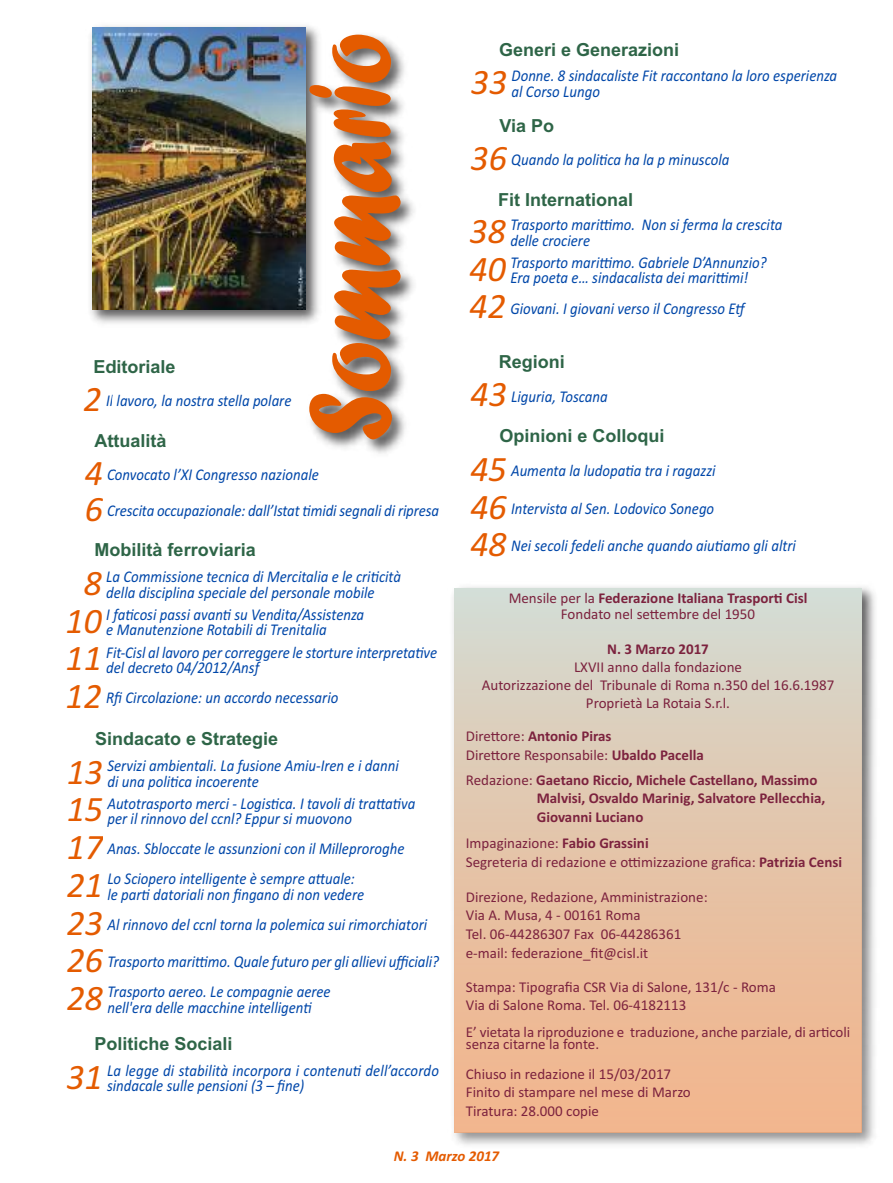
<style>
.page{position:relative;width:893px;height:1183px;background:#fff}
.page>*{position:absolute;margin:0;border:0;box-sizing:border-box;transform-origin:0 0}
.t1{font:120px "Forte MT Std";color:#e45b00;scale:.8 1}
.t2{font:700 18px "Arial";color:#2e6547}
.t3{font:italic 16.5px/15.3px "Calibri";color:#0047a9;scale:.9 1}
.t4{font:15px/18.8px "Calibri";color:#7c223e}
.t5{font:700 15px/18.8px "Calibri";color:#7c223e}
.t6{font:italic 700 15px "Calibri";color:#e45b00}
.s1{font-size:36px;color:#e45b00}
.s2{font-weight:700}
.s3{font-weight:400}
</style>
<div class="page">
<img style="left:90px;top:25px;width:22px;height:299px">
<img style="left:92px;top:27px;width:20px;height:282px">
<img style="left:453px;top:587px;width:422px;height:558px">
<div style="left:454px;top:589px;width:408px;height:543px;background:linear-gradient(to bottom,#d4dad1,#f4b287)"></div>
<img style="left:112px;top:26px;width:302px;height:428px">
<p class="t2" style="left:94px;top:356px;width:84px">Editoriale</p>
<p class="t3" style="left:84px;top:393px;width:232px"><span class="s1">2</span> Il lavoro, la nostra stella polare</p>
<p class="t2" style="left:95px;top:429px;width:73px">Attualità</p>
<h1 class="t1" style="left:306px;top:440px;width:513px;rotate:-90deg">Sommario</h1>
<p class="t3" style="left:85px;top:466px;width:262px"><span class="s1">4</span> Convocato l’XI Congresso nazionale</p>
<p class="t3" style="left:85px;top:503px;width:395px"><span class="s1">6</span> Crescita occupazionale: dall’Istat timidi segnali di ripresa</p>
<p class="t2" style="left:95px;top:539px;width:163px">Mobilità ferroviaria</p>
<p class="t3" style="left:84px;top:568px;width:354px;text-align:center"><span class="s1">8</span> La Commissione tecnica di Mercitalia e le criticità della disciplina speciale del personale mobile</p>
<p class="t3" style="left:66px;top:606px;width:333px;text-align:center"><span class="s1">10</span> I faticosi passi avanti su Vendita/Assistenza e Manutenzione Rotabili di Trenitalia</p>
<p class="t3" style="left:106px;top:644px;width:369px;text-indent:-41px"><span class="s1">11</span> Fit-Cisl al lavoro per correggere le storture interpretative del decreto 04/2012/Ansf</p>
<p class="t3" style="left:66px;top:689px;width:305px"><span class="s1">12</span> Rfi Circolazione: un accordo necessario</p>
<p class="t2" style="left:95px;top:728px;width:185px">Sindacato e Strategie</p>
<p class="t3" style="left:107px;top:757px;width:325px;text-indent:-41px"><span class="s1">13</span> Servizi ambientali. La fusione Amiu-Iren e i danni di una politica incoerente</p>
<p class="t3" style="left:107px;top:795px;width:344px;text-indent:-41px"><span class="s1">15</span> Autotrasporto merci - Logistica. I tavoli di trattativa per il rinnovo del ccnl? Eppur si muovono</p>
<p class="t3" style="left:67px;top:833px;width:377px;line-height:30px"><span class="s1">17</span> Anas. Sbloccate le assunzioni con il Milleproroghe<br><span class="s1">21</span> Lo Sciopero intelligente è sempre attuale:</p>
<p class="t3" style="left:67px;top:878px;width:402px;line-height:30px;text-indent:41px">le parti datoriali non fingano di non vedere<br><span class="s1">23</span> Al rinnovo del ccnl torna la polemica sui rimorchiatori</p>
<p class="t3" style="left:67px;top:946px;width:415px;line-height:30px"><span class="s1">26</span> Trasporto marittimo. Quale futuro per gli allievi ufficiali?<br><span class="s1">28</span> Trasporto aereo. Le compagnie aeree</p>
<p class="t3" style="left:107px;top:999px;width:229px">nell'era delle macchine intelligenti</p>
<p class="t2" style="left:94px;top:1033px;width:140px">Politiche Sociali</p>
<p class="t3" style="left:107px;top:1061px;width:370px;text-indent:-41px"><span class="s1">31</span> La legge di stabilità incorpora i contenuti dell’accordo sindacale sulle pensioni (3 – fine)</p>
<p class="t2" style="left:499px;top:39px;width:182px">Generi e Generazioni</p>
<p class="t3" style="left:512px;top:68px;width:363px;text-indent:-41px"><span class="s1">33</span> Donne. 8 sindacaliste Fit raccontano la loro esperienza al Corso Lungo</p>
<p class="t2" style="left:499px;top:115px;width:56px">Via Po</p>
<p class="t3" style="left:471px;top:152px;width:289px"><span class="s1">36</span> Quando la politica ha la p minuscola</p>
<p class="t2" style="left:498px;top:189px;width:137px">Fit International</p>
<p class="t3" style="left:510px;top:217px;width:304px;text-indent:-41px"><span class="s1">38</span> Trasporto marittimo. Non si ferma la crescita delle crociere</p>
<p class="t3" style="left:510px;top:255px;width:286px;text-indent:-41px"><span class="s1">40</span> Trasporto marittimo. Gabriele D’Annunzio?<br>Era poeta e… sindacalista dei marittimi!</p>
<p class="t3" style="left:470px;top:300px;width:309px"><span class="s1">42</span> Giovani. I giovani verso il Congresso Etf</p>
<p class="t2" style="left:499px;top:351px;width:68px">Regioni</p>
<p class="t3" style="left:471px;top:388px;width:154px"><span class="s1">43</span> Liguria, Toscana</p>
<p class="t2" style="left:499px;top:425px;width:166px">Opinioni e Colloqui</p>
<p class="t3" style="left:470px;top:462px;width:274px"><span class="s1">45</span> Aumenta la ludopatia tra i ragazzi</p>
<p class="t3" style="left:470px;top:500px;width:272px"><span class="s1">46</span> Intervista al Sen. Lodovico Sonego</p>
<p class="t3" style="left:470px;top:538px;width:363px"><span class="s1">48</span> Nei secoli fedeli anche quando aiutiamo gli altri</p>
<p class="t4" style="left:509px;top:589px;width:300px;line-height:16.5px;text-align:center">Mensile per la <span class="s2">Federazione Italiana Trasporti Cisl<br></span>Fondato nel settembre del 1950</p>
<p class="t5" style="left:607px;top:639px;width:103px">N. 3 Marzo 2017</p>
<p class="t4" style="left:482px;top:657px;width:354px;line-height:18px;text-align:center">LXVII anno dalla fondazione<br>Autorizzazione del Tribunale di Roma n.350 del 16.6.1987<br>Proprietà La Rotaia S.r.l.</p>
<p class="t4" style="left:466px;top:726px;width:239px">Direttore: <span class="s2">Antonio Piras<br></span>Direttore Responsabile: <span class="s2">Ubaldo Pacella</span></p>
<p class="t5" style="left:537px;top:770px;width:290px;text-indent:-71px"><span class="s3">Redazione:</span> Gaetano Riccio, Michele Castellano, Massimo<br>Malvisi, Osvaldo Marinig, Salvatore Pellecchia,<br>Giovanni Luciano</p>
<p class="t4" style="left:466px;top:833px;width:378px">Impaginazione: <span class="s2">Fabio Grassini<br></span>Segreteria di redazione e ottimizzazione grafica: <span class="s2">Patrizia Censi</span></p>
<p class="t4" style="left:466px;top:886px;width:243px">Direzione, Redazione, Amministrazione:<br>Via A. Musa, 4 - 00161 Roma<br>Tel. 06-44286307 Fax 06-44286361 e-mail: federazione_fit@cisl.it</p>
<p class="t4" style="left:466px;top:976px;width:312px">Stampa: Tipografia CSR Via di Salone, 131/c - Roma<br>Via di Salone Roma. Tel. 06-4182113</p>
<p class="t4" style="left:466px;top:1024px;width:386px;line-height:12.8px">E’ vietata la riproduzione e traduzione, anche parziale, di articoli senza citarne la fonte.</p>
<p class="t4" style="left:466px;top:1063px;width:227px">Chiuso in redazione il 15/03/2017<br>Finito di stampare nel mese di Marzo<br>Tiratura: 28.000 copie</p>
<p class="t6" style="left:394px;top:1146px;width:107px">N. 3 Marzo 2017</p>
</div>
